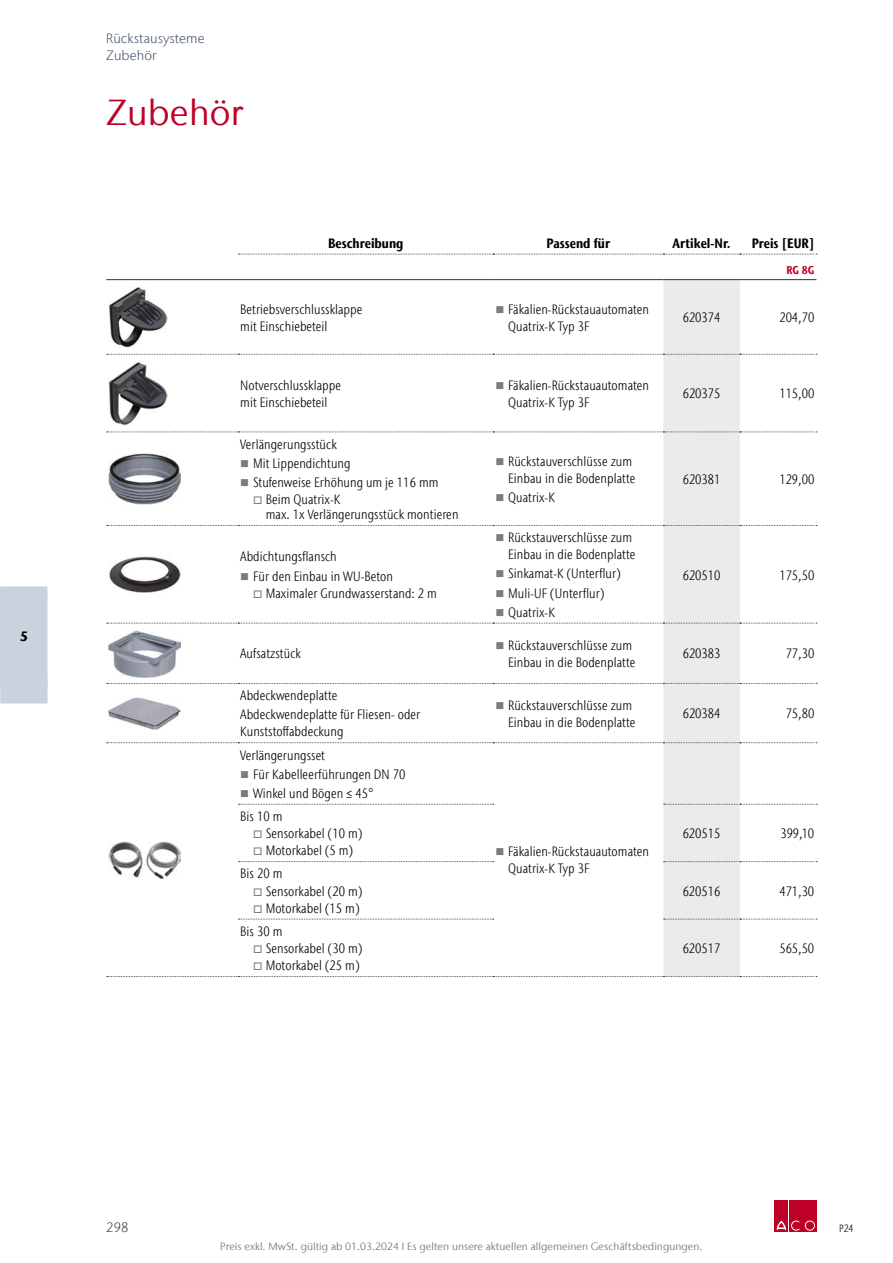
<style>
.page{position:relative;width:893px;height:1263px;background:#fff}
.page>*{position:absolute;margin:0;border:0;box-sizing:border-box;transform-origin:0 0}
.t1{font:36px "Stone Sans IIITC Com";letter-spacing:.005em;color:#be0027}
.t2{font:300 condensed 13.5px/17px "Stone Sans IIITC Com";letter-spacing:.005em;color:#000}
.t3{font:700 condensed 13.5px "Stone Sans IIITC Com";color:#000}
.t4{font:300 13.5px/17.9px "Stone Sans IIITC Com";letter-spacing:.005em;color:#46546a}
.t5{font:300 13.5px "Stone Sans IIITC Com";color:#484848}
.t6{font:700 13.5px "Stone Sans IIITC Com";color:#000}
.t7{font:700 condensed 11.25px "Stone Sans IIITC Com";color:#be0027}
.t8{font:10.5px "Stone Sans IIITC Com";letter-spacing:.005em;color:#7c7c7c}
.t9{font:300 condensed 10.5px "Stone Sans IIITC Com";color:#000}
.s1{color:#7c7c7c}
</style>
<div class="page">
<div style="left:775px;top:1200px;width:13px;height:32px;background:#be0027"></div>
<div style="left:789px;top:1200px;width:13px;height:32px;background:#be0027"></div>
<svg style="left:776px;top:1220px;width:24px;height:11px"></svg>
<div style="left:803px;top:1200px;width:13px;height:32px;background:#be0027"></div>
<svg style="left:804px;top:1220px;width:11px;height:11px"></svg>
<div style="left:804px;top:1220px;width:12px;height:11px;border:1px solid #be0027;border-radius:50%"></div>
<div style="left:806px;top:1222px;width:7px;height:7px;background:#be0027;border-radius:50%"></div>
<div style="left:806px;top:1222px;width:7px;height:7px;border:1px solid #be0027;border-radius:50%"></div>
<div style="left:0;top:586px;width:47px;height:87px;background:#c8d3dd"></div>
<div style="left:1px;top:586px;width:46px;height:9px;background:#c8d3dd"></div>
<hr style="left:0;top:673px;width:1px;height:30px;background:#c8d3dd">
<div style="left:1px;top:673px;width:46px;height:30px;background:#c8d3dd"></div>
<div style="left:663px;top:280px;width:77px;height:696px;background:#ebebeb"></div>
<svg style="left:238px;top:254px;width:579px;height:1px"></svg>
<svg style="left:107px;top:354px;width:710px;height:1px"></svg>
<svg style="left:107px;top:432px;width:710px;height:1px"></svg>
<svg style="left:107px;top:525px;width:710px;height:1px"></svg>
<svg style="left:107px;top:623px;width:710px;height:1px"></svg>
<svg style="left:107px;top:683px;width:710px;height:1px"></svg>
<svg style="left:107px;top:742px;width:710px;height:1px"></svg>
<svg style="left:238px;top:804px;width:256px;height:1px"></svg>
<svg style="left:664px;top:804px;width:153px;height:1px"></svg>
<svg style="left:238px;top:861px;width:256px;height:1px"></svg>
<svg style="left:664px;top:861px;width:153px;height:1px"></svg>
<svg style="left:238px;top:919px;width:256px;height:1px"></svg>
<svg style="left:664px;top:919px;width:153px;height:1px"></svg>
<svg style="left:107px;top:976px;width:710px;height:1px"></svg>
<hr style="left:106px;top:279px;width:132px;height:1px;background:#484848">
<hr style="left:238px;top:279px;width:255px;height:1px;background:#484848">
<hr style="left:493px;top:279px;width:170px;height:1px;background:#484848">
<hr style="left:663px;top:279px;width:77px;height:1px;background:#484848">
<hr style="left:740px;top:279px;width:76px;height:1px;background:#484848">
<img style="left:108px;top:287px;width:60px;height:61px">
<img style="left:108px;top:362px;width:60px;height:63px">
<img style="left:108px;top:454px;width:73px;height:51px">
<img style="left:109px;top:556px;width:72px;height:37px">
<img style="left:108px;top:630px;width:73px;height:47px">
<img style="left:108px;top:697px;width:73px;height:33px">
<img style="left:108px;top:842px;width:73px;height:36px">
<p class="t6" style="left:20px;top:628px;width:10px">5</p>
<p class="t4" style="left:106px;top:29px;width:100px">Rückstausysteme<br>Zubehör</p>
<h1 class="t1" style="left:106px;top:90px;width:138px">Zubehör</h1>
<p class="t3" style="left:328px;top:234px;width:77px">Beschreibung</p>
<p class="t3" style="left:547px;top:234px;width:65px">Passend für</p>
<p class="t3" style="left:673px;top:234px;width:59px">Artikel-Nr.</p>
<p class="t3" style="left:752px;top:234px;width:64px">Preis [EUR]</p>
<p class="t7" style="left:786px;top:263px;width:29px">RG 8G</p>
<p class="t2" style="left:240px;top:300px;width:124px">Betriebsverschlussklappe mit Einschiebeteil</p>
<p class="t2" style="left:508px;top:300px;width:142px;text-indent:-13px"><span class="s1">■</span> Fäkalien-Rückstauautomaten<br>Quatrix‑K Typ 3F</p>
<p class="t2" style="left:683px;top:309px;width:39px">620374</p>
<p class="t2" style="left:779px;top:309px;width:36px">204,70</p>
<p class="t2" style="left:240px;top:377px;width:102px">Notverschlussklappe mit Einschiebeteil</p>
<p class="t2" style="left:508px;top:377px;width:142px;text-indent:-13px"><span class="s1">■</span> Fäkalien-Rückstauautomaten<br>Quatrix‑K Typ 3F</p>
<p class="t2" style="left:683px;top:385px;width:39px">620375</p>
<p class="t2" style="left:779px;top:385px;width:36px">115,00</p>
<p class="t2" style="left:240px;top:435px;width:98px">Verlängerungsstück</p>
<p class="t2" style="left:240px;top:455px;width:112px"><span class="s1">■</span> Mit Lippendichtung</p>
<p class="t2" style="left:240px;top:474px;width:200px"><span class="s1">■</span> Stufenweise Erhöhung um je 116 mm</p>
<p class="t2" style="left:266px;top:492px;width:194px;line-height:15px;text-indent:-13px"><span class="s1">□</span> Beim Quatrix-K<br>max. 1x Verlängerungsstück montieren</p>
<p class="t2" style="left:495px;top:453px;width:141px;text-align:right"><span class="s1">■</span> Rückstauverschlüsse zum<br>Einbau in die Bodenplatte</p>
<p class="t2" style="left:495px;top:489px;width:61px"><span class="s1">■</span> Quatrix-K</p>
<p class="t2" style="left:683px;top:471px;width:39px">620381</p>
<p class="t2" style="left:779px;top:471px;width:36px">129,00</p>
<p class="t2" style="left:240px;top:548px;width:98px">Abdichtungsflansch</p>
<p class="t2" style="left:240px;top:567px;width:154px"><span class="s1">■</span> Für den Einbau in WU-Beton</p>
<p class="t2" style="left:253px;top:584px;width:185px"><span class="s1">□</span> Maximaler Grundwasserstand: 2 m</p>
<p class="t2" style="left:495px;top:529px;width:141px;text-align:right"><span class="s1">■</span> Rückstauverschlüsse zum<br>Einbau in die Bodenplatte</p>
<p class="t2" style="left:495px;top:565px;width:127px"><span class="s1">■</span> Sinkamat-K (Unterflur)</p>
<p class="t2" style="left:495px;top:584px;width:110px"><span class="s1">■</span> Muli-UF (Unterflur)</p>
<p class="t2" style="left:495px;top:603px;width:61px"><span class="s1">■</span> Quatrix-K</p>
<p class="t2" style="left:683px;top:566px;width:39px">620510</p>
<p class="t2" style="left:779px;top:566px;width:36px">175,50</p>
<p class="t2" style="left:240px;top:645px;width:62px">Aufsatzstück</p>
<p class="t2" style="left:495px;top:637px;width:141px;text-align:right"><span class="s1">■</span> Rückstauverschlüsse zum<br>Einbau in die Bodenplatte</p>
<p class="t2" style="left:683px;top:645px;width:39px">620383</p>
<p class="t2" style="left:786px;top:645px;width:30px">77,30</p>
<p class="t2" style="left:240px;top:686px;width:181px;line-height:19.2px">Abdeckwendeplatte<br>Abdeckwendeplatte für Fliesen- oder</p>
<p class="t2" style="left:240px;top:723px;width:105px">Kunststoffabdeckung</p>
<p class="t2" style="left:495px;top:696px;width:141px;text-align:right"><span class="s1">■</span> Rückstauverschlüsse zum<br>Einbau in die Bodenplatte</p>
<p class="t2" style="left:683px;top:705px;width:39px">620384</p>
<p class="t2" style="left:786px;top:705px;width:30px">75,80</p>
<p class="t2" style="left:240px;top:746px;width:86px">Verlängerungsset</p>
<p class="t2" style="left:240px;top:765px;width:167px"><span class="s1">■</span> Für Kabelleerführungen DN 70</p>
<p class="t2" style="left:240px;top:785px;width:135px"><span class="s1">■</span> Winkel und Bögen ≤ 45°</p>
<p class="t2" style="left:240px;top:808px;width:44px">Bis 10 m</p>
<p class="t2" style="left:253px;top:825px;width:111px"><span class="s1">□</span> Sensorkabel (10 m)</p>
<p class="t2" style="left:253px;top:842px;width:102px"><span class="s1">□</span> Motorkabel (5 m)</p>
<p class="t2" style="left:240px;top:865px;width:44px">Bis 20 m</p>
<p class="t2" style="left:253px;top:882px;width:111px"><span class="s1">□</span> Sensorkabel (20 m)</p>
<p class="t2" style="left:253px;top:899px;width:108px"><span class="s1">□</span> Motorkabel (15 m)</p>
<p class="t2" style="left:240px;top:923px;width:44px">Bis 30 m</p>
<p class="t2" style="left:253px;top:940px;width:111px"><span class="s1">□</span> Sensorkabel (30 m)</p>
<p class="t2" style="left:253px;top:957px;width:108px"><span class="s1">□</span> Motorkabel (25 m)</p>
<p class="t2" style="left:508px;top:843px;width:142px;text-indent:-13px"><span class="s1">■</span> Fäkalien-Rückstauautomaten<br>Quatrix‑K Typ 3F</p>
<p class="t2" style="left:683px;top:825px;width:39px">620515</p>
<p class="t2" style="left:780px;top:825px;width:35px">399,10</p>
<p class="t2" style="left:683px;top:882px;width:39px">620516</p>
<p class="t2" style="left:779px;top:882px;width:36px">471,30</p>
<p class="t2" style="left:683px;top:940px;width:39px">620517</p>
<p class="t2" style="left:779px;top:940px;width:36px">565,50</p>
<p class="t5" style="left:106px;top:1219px;width:24px">298</p>
<p class="t9" style="left:839px;top:1222px;width:16px">P24</p>
<p class="t8" style="left:220px;top:1240px;width:484px">Preis exkl. MwSt. gültig ab 01.03.2024 I Es gelten unsere aktuellen allgemeinen Geschäftsbedingungen.</p>
</div>
